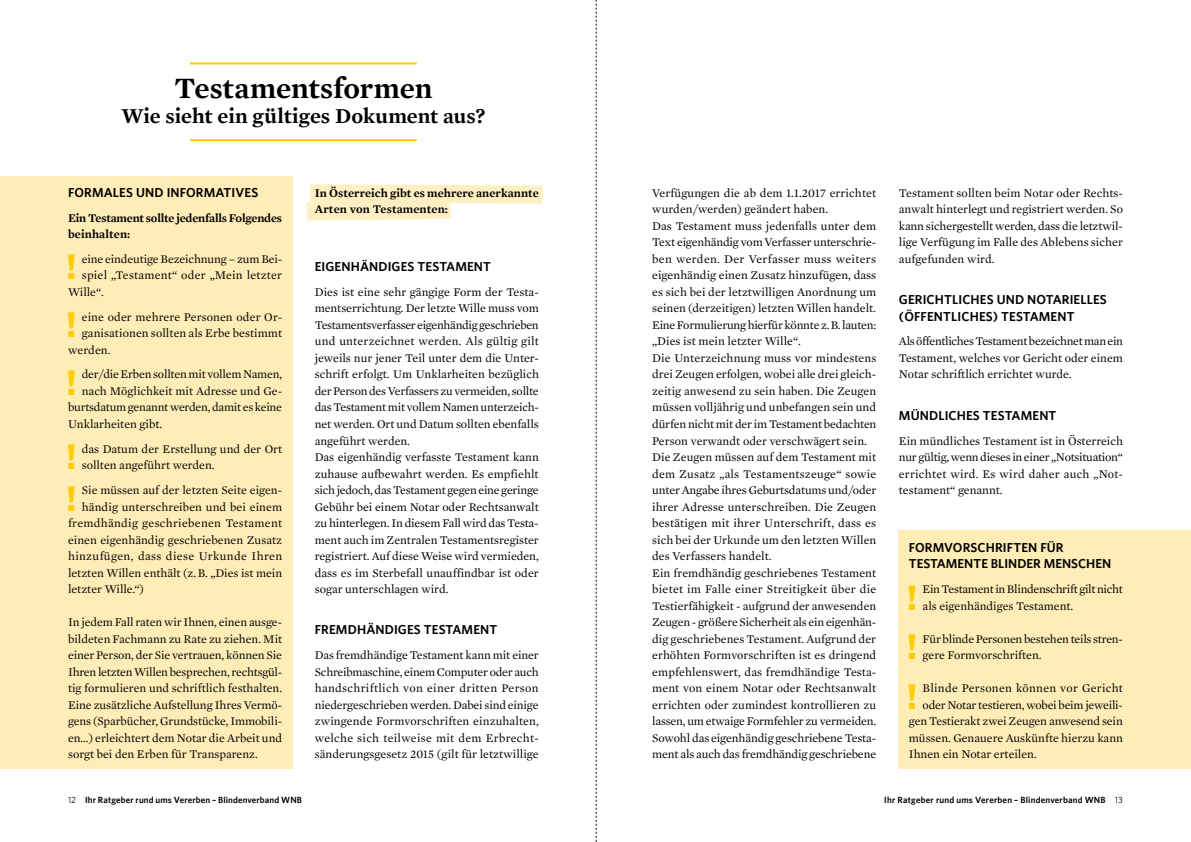
<style>
.page{position:relative;width:1191px;height:842px;background:#fff}
.page>*{position:absolute;margin:0;border:0;box-sizing:border-box;transform-origin:0 0}
.t1{font:700 35.7px "Whitney";color:#fc0}
.t2{font:600 30px "Mercury Text G1";letter-spacing:-.005em;color:#000}
.t3{font:600 21.5px "Mercury Text G1";color:#000}
.t4{font:600 13px/16.5px "Whitney";letter-spacing:.01em;color:#000}
.t5{font:12px/16.5px "Mercury Text G1";color:#000;text-align:justify}
.t6{font:12px/16.5px "Mercury Text G1";letter-spacing:-.02em;color:#000}
.t7{font:12px/16.5px "Mercury Text G1";letter-spacing:-.025em;color:#000}
.t8{font:12px "Mercury Text G1";letter-spacing:.025em;color:#000}
.t9{font:600 12px/16.5px "Mercury Text G1";letter-spacing:.005em;color:#000}
.t10{font:600 12px/16.5px "Mercury Text G1";letter-spacing:-.015em;color:#000}
.t11{font:12px "Mercury Text G1";letter-spacing:.02em;color:#000}
.t12{font:12px "Mercury Text G1";letter-spacing:.03em;color:#000}
.t13{font:600 9px "Whitney";letter-spacing:.015em;color:#000}
.s1{font-weight:400}
</style>
<div class="page">
<svg style="left:306px;top:184px;width:237px;height:37px"></svg>
<div style="left:0;top:176px;width:292px;height:592px;background:#ffedb8"></div>
<div style="left:899px;top:530px;width:292px;height:238px;background:#ffedb8"></div>
<hr style="left:190px;top:139px;width:227px;height:2px;background:#fc0">
<hr style="left:190px;top:62px;width:227px;height:2px;background:#fc0">
<svg style="left:596px;top:0;width:1px;height:842px"></svg>
<h2 class="t2" style="left:174px;top:70px;width:260px">Testamentsformen</h2>
<h3 class="t3" style="left:121px;top:103px;width:365px">Wie sieht ein gültiges Dokument aus?</h3>
<p class="t4" style="left:68px;top:184px;width:192px">FORMALES UND INFORMATIVES</p>
<p class="t10" style="left:68px;top:209px;width:216px">Ein Testament sollte jedenfalls Folgendes beinhalten:</p>
<h1 class="t1" style="left:66px;top:245px;width:12px">!</h1>
<p class="t5" style="left:82px;top:251px;width:202px">eine eindeutige Bezeichnung – zum Bei-</p>
<p class="t11" style="left:82px;top:268px;width:202px">spiel „Testament“ oder „Mein letzter</p>
<p class="t5" style="left:68px;top:284px;width:37px">Wille“.</p>
<h1 class="t1" style="left:66px;top:303px;width:12px">!</h1>
<p class="t5" style="left:82px;top:309px;width:202px">eine oder mehrere Personen oder Or-</p>
<p class="t5" style="left:82px;top:325px;width:202px">ganisationen sollten als Erbe bestimmt</p>
<p class="t5" style="left:68px;top:342px;width:44px">werden.</p>
<h1 class="t1" style="left:66px;top:361px;width:12px">!</h1>
<p class="t5" style="left:82px;top:366px;width:202px">der/die Erben sollten mit vollem Namen,</p>
<p class="t5" style="left:82px;top:383px;width:202px">nach Möglichkeit mit Adresse und Ge-</p>
<p class="t6" style="left:68px;top:399px;width:215px">burtsdatum genannt werden, damit es keine</p>
<p class="t5" style="left:68px;top:416px;width:96px">Unklarheiten gibt.</p>
<h1 class="t1" style="left:66px;top:435px;width:12px">!</h1>
<p class="t5" style="left:82px;top:441px;width:202px">das Datum der Erstellung und der Ort sollten angeführt werden.</p>
<h1 class="t1" style="left:66px;top:476px;width:12px">!</h1>
<p class="t5" style="left:82px;top:482px;width:202px">Sie müssen auf der letzten Seite eigen-</p>
<p class="t5" style="left:82px;top:498px;width:202px">händig unterschreiben und bei einem</p>
<p class="t8" style="left:68px;top:516px;width:216px">fremdhändig geschriebenen Testament</p>
<p class="t5" style="left:68px;top:531px;width:215px">einen eigenhändig geschriebenen Zusatz</p>
<p class="t12" style="left:68px;top:549px;width:215px">hinzufügen, dass diese Urkunde Ihren</p>
<p class="t5" style="left:68px;top:564px;width:216px">letzten Willen enthält (z.B. „Dies ist mein</p>
<p class="t5" style="left:68px;top:581px;width:77px">letzter Wille.“)</p>
<p class="t5" style="left:68px;top:614px;width:216px">In jedem Fall raten wir Ihnen, einen ausge&shy;bildeten Fachmann zu Rate zu ziehen. Mit einer Person, der Sie vertrauen, können Sie Ihren letzten Willen besprechen, rechtsgül&shy;tig formulieren und schriftlich festhalten.<br>Eine zusätzliche Aufstellung Ihres Vermö&shy;gens (Sparbücher, Grundstücke, Immobili&shy;en…) erleichtert dem Notar die Arbeit und sorgt bei den Erben für Transparenz.</p>
<p class="t9" style="left:315px;top:185px;width:226px">In Österreich gibt es mehrere anerkannte<br>Arten von Testamenten:</p>
<p class="t4" style="left:315px;top:258px;width:178px">EIGENHÄNDIGES TESTAMENT</p>
<p class="t5" style="left:315px;top:284px;width:226px;text-align:left">Dies ist eine sehr gängige Form der Testa&shy;mentserrichtung. Der letzte Wille muss vom Testamentsverfasser eigenhändig geschrieben und unterzeichnet werden. Als gültig gilt jeweils nur jener Teil unter dem die Unter&shy;schrift erfolgt. Um Unklarheiten bezüglich der Person des Verfassers zu vermeiden, sollte das Testament mit vollem Namen unterzeich&shy;net werden. Ort und Datum sollten ebenfalls angeführt werden.<br>Das eigenhändig verfasste Testament kann zuhause aufbewahrt werden. Es empfiehlt sich jedoch, das Testament gegen eine geringe Gebühr bei einem Notar oder Rechtsanwalt zu hinterlegen. In diesem Fall wird das Testa&shy;ment auch im Zentralen Testamentsregister registriert. Auf diese Weise wird vermieden, dass es im Sterbefall unauffindbar ist oder sogar unterschlagen wird.</p>
<p class="t4" style="left:315px;top:621px;width:184px">FREMDHÄNDIGES TESTAMENT</p>
<p class="t5" style="left:315px;top:647px;width:226px">Das fremdhändige Testament kann mit einer Schreibmaschine, einem Computer oder auch handschriftlich von einer dritten Person niedergeschrieben werden. Dabei sind einige zwingende Formvorschriften einzuhalten, welche sich teilweise mit dem Erbrecht&shy;sänderungsgesetz 2015 (gilt für letztwillige</p>
<p class="t5" style="left:652px;top:185px;width:226px;text-align:left">Verfügungen die ab dem 1.1.2017 errichtet wurden/werden) geändert haben.<br>Das Testament muss jedenfalls unter dem Text eigenhändig vom Verfasser unterschrie&shy;ben werden. Der Verfasser muss weiters eigenhändig einen Zusatz hinzufügen, dass es sich bei der letztwilligen Anordnung um seinen (derzeitigen) letzten Willen handelt.<br>Eine Formulierung hierfür könnte z.B. lauten: „Dies ist mein letzter Wille“.<br>Die Unterzeichnung muss vor mindestens drei Zeugen erfolgen, wobei alle drei gleich&shy;zeitig anwesend zu sein haben. Die Zeugen müssen volljährig und unbefangen sein und dürfen nicht mit der im Testament bedachten Person verwandt oder verschwägert sein.<br>Die Zeugen müssen auf dem Testament mit dem Zusatz „als Testamentszeuge“ sowie unter Angabe ihres Geburtsdatums und/oder ihrer Adresse unterschreiben. Die Zeugen bestätigen mit ihrer Unterschrift, dass es sich bei der Urkunde um den letzten Willen des Verfassers handelt.<br>Ein fremdhändig geschriebenes Testament bietet im Falle einer Streitigkeit über die Testierfähigkeit - aufgrund der anwesenden Zeugen - größere Sicherheit als ein eigenhän&shy;dig geschriebenes Testament. Aufgrund der erhöhten Formvorschriften ist es dringend empfehlenswert, das fremdhändige Testa&shy;ment von einem Notar oder Rechtsanwalt errichten oder zumindest kontrollieren zu lassen, um etwaige Formfehler zu vermeiden.<br>Sowohl das eigenhändig geschriebene Testa&shy;ment als auch das fremdhändig geschriebene</p>
<p class="t5" style="left:899px;top:185px;width:226px">Testament sollten beim Notar oder Rechts&shy;anwalt hinterlegt und registriert werden. So kann sichergestellt werden, dass die letztwil&shy;lige Verfügung im Falle des Ablebens sicher aufgefunden wird.</p>
<p class="t4" style="left:899px;top:291px;width:209px">GERICHTLICHES UND NOTARIELLES (ÖFFENTLICHES) TESTAMENT</p>
<p class="t5" style="left:899px;top:333px;width:226px">Als öffentliches Testament bezeichnet man ein Testament, welches vor Gericht oder einem Notar schriftlich errichtet wurde.</p>
<p class="t4" style="left:899px;top:407px;width:159px">MÜNDLICHES TESTAMENT</p>
<p class="t5" style="left:899px;top:432px;width:225px">Ein mündliches Testament ist in Österreich nur gültig, wenn dieses in einer „Notsituation“ errichtet wird. Es wird daher auch „Not&shy;testament“ genannt.</p>
<p class="t4" style="left:909px;top:539px;width:204px">FORMVORSCHRIFTEN FÜR<br>TESTAMENTE BLINDER MENSCHEN</p>
<h1 class="t1" style="left:907px;top:575px;width:12px">!</h1>
<p class="t7" style="left:922px;top:581px;width:202px">Ein Testament in Blindenschrift gilt nicht als eigenhändiges Testament.</p>
<h1 class="t1" style="left:907px;top:625px;width:12px">!</h1>
<p class="t6" style="left:922px;top:630px;width:202px">Für blinde Personen bestehen teils stren&shy;gere Formvorschriften.</p>
<h1 class="t1" style="left:907px;top:674px;width:12px">!</h1>
<p class="t8" style="left:922px;top:681px;width:202px">Blinde Personen können vor Gericht</p>
<p class="t5" style="left:922px;top:696px;width:202px">oder Notar testieren, wobei beim jeweili-</p>
<p class="t5" style="left:909px;top:713px;width:215px">gen Testierakt zwei Zeugen anwesend sein</p>
<p class="t5" style="left:909px;top:729px;width:216px">müssen. Genauere Auskünfte hierzu kann</p>
<p class="t5" style="left:909px;top:746px;width:129px">Ihnen ein Notar erteilen.</p>
<p class="t13" style="left:68px;top:794px;width:235px"><span class="s1">12</span> Ihr Ratgeber rund ums Vererben – Blindenverband WNB</p>
<p class="t13" style="left:884px;top:794px;width:240px">Ihr Ratgeber rund ums Vererben – Blindenverband WNB <span class="s1">13</span></p>
</div>
